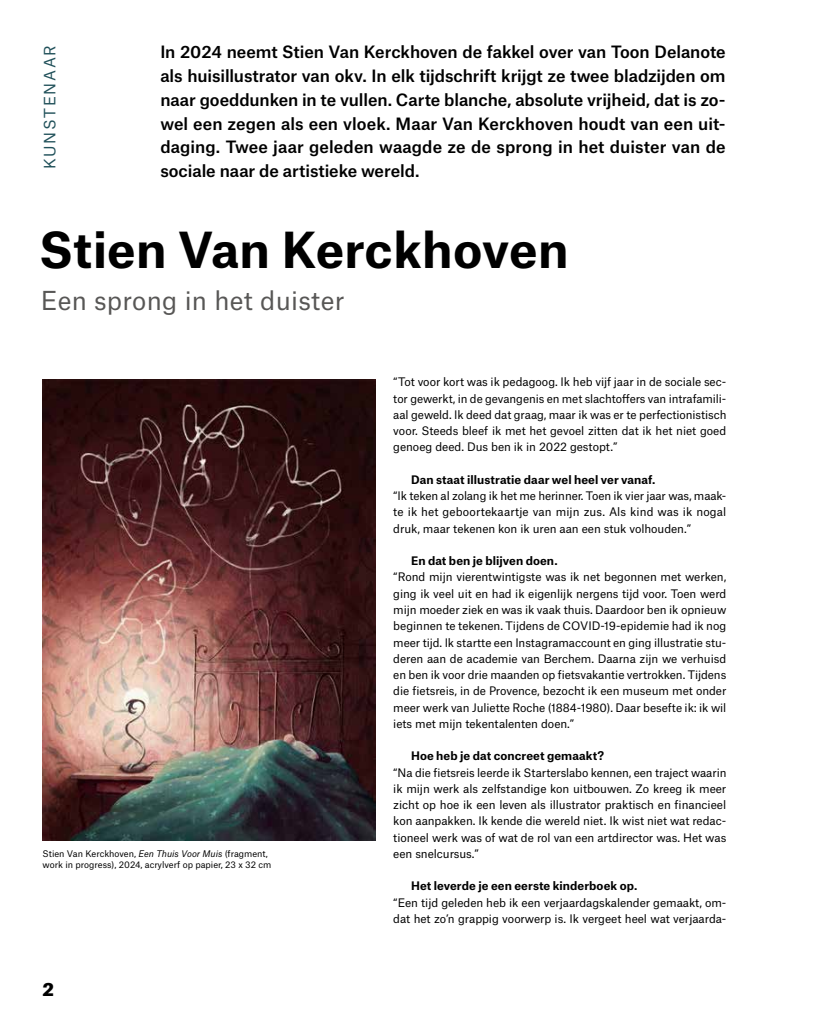
<style>
.page{position:relative;width:815px;height:1028px;background:#fff}
.page>*{position:absolute;margin:0;border:0;box-sizing:border-box;transform-origin:0 0}
.t1{font:700 47.5px "Atlas Grotesk";letter-spacing:.005em;color:#000}
.t2{font:25px "Atlas Grotesk";letter-spacing:.01em;color:#585756}
.t3{font:900 17.5px "Atlas Grotesk";color:#000}
.t4{font:500 16.25px/23.8px "Atlas Grotesk";letter-spacing:-.005em;color:#000;text-align:justify}
.t5{font:15px "Atlas Grotesk";letter-spacing:.11em;color:#21515a}
.t6{font:11.25px/16.2px "Atlas Grotesk";letter-spacing:-.005em;color:#000;text-align:justify}
.t7{font:700 11.25px "Atlas Grotesk";letter-spacing:.005em;color:#000}
.t8{font:8.75px/11px "Atlas Grotesk";color:#000}
.s1{font-style:italic}
</style>
<div class="page">
<img style="left:43px;top:379px;width:333px;height:461px">
<h3 class="t5" style="left:38px;top:169px;width:125px;rotate:-90deg">KUNSTENAAR</h3>
<p class="t4" style="left:160px;top:38px;width:567px">In 2024 neemt Stien Van Kerckhoven de fakkel over van Toon Delanote als huisillustrator van okv. In elk tijdschrift krijgt ze twee bladzijden om naar goeddunken in te vullen. Carte blanche, absolute vrijheid, dat is zo&shy;wel een zegen als een vloek. Maar Van Kerckhoven houdt van een uit&shy;daging. Twee jaar geleden waagde ze de sprong in het duister van de sociale naar de artistieke wereld.</p>
<h1 class="t1" style="left:40px;top:210px;width:530px">Stien Van Kerckhoven</h1>
<h2 class="t2" style="left:41px;top:280px;width:305px">Een sprong in het duister</h2>
<p class="t8" style="left:43px;top:847px;width:230px">Stien Van Kerckhoven, <span class="s1">Een Thuis Voor Muis</span> (fragment, work in progress), 2024, acrylverf op papier, 23 x 32 cm</p>
<h3 class="t3" style="left:43px;top:974px;width:13px">2</h3>
<p class="t6" style="left:393px;top:373px;width:335px">“Tot voor kort was ik pedagoog. Ik heb vijf jaar in de sociale sec&shy;tor gewerkt, in de gevangenis en met slachtoffers van intrafamili&shy;aal geweld. Ik deed dat graag, maar ik was er te perfectionistisch voor. Steeds bleef ik met het gevoel zitten dat ik het niet goed genoeg deed. Dus ben ik in 2022 gestopt.”</p>
<p class="t7" style="left:411px;top:470px;width:246px">Dan staat illustratie daar wel heel ver vanaf.</p>
<p class="t6" style="left:393px;top:486px;width:335px">“Ik teken al zolang ik het me herinner. Toen ik vier jaar was, maak&shy;te ik het geboortekaartje van mijn zus. Als kind was ik nogal druk, maar tekenen kon ik uren aan een stuk volhouden.”</p>
<p class="t7" style="left:411px;top:551px;width:148px">En dat ben je blijven doen.</p>
<p class="t6" style="left:393px;top:568px;width:335px">“Rond mijn vierentwintigste was ik net begonnen met werken, ging ik veel uit en had ik eigenlijk nergens tijd voor. Toen werd mijn moeder ziek en was ik vaak thuis. Daardoor ben ik opnieuw beginnen te tekenen. Tijdens de COVID-19-epidemie had ik nog meer tijd. Ik startte een Instagramaccount en ging illustratie stu&shy;deren aan de academie van Berchem. Daarna zijn we verhuisd en ben ik voor drie maanden op fietsvakantie vertrokken. Tijdens die fietsreis, in de Provence, bezocht ik een museum met onder meer werk van Juliette Roche (1884-1980). Daar besefte ik: ik wil iets met mijn tekentalenten doen.”</p>
<p class="t7" style="left:411px;top:746px;width:195px">Hoe heb je dat concreet gemaakt?</p>
<p class="t6" style="left:393px;top:763px;width:335px">“Na die fietsreis leerde ik Starterslabo kennen, een traject waarin ik mijn werk als zelfstandige kon uitbouwen. Zo kreeg ik meer zicht op hoe ik een leven als illustrator praktisch en financieel kon aanpakken. Ik kende die wereld niet. Ik wist niet wat redac&shy;tioneel werk was of wat de rol van een artdirector was. Het was een snelcursus.”</p>
<p class="t7" style="left:411px;top:876px;width:228px">Het leverde je een eerste kinderboek op.</p>
<p class="t6" style="left:393px;top:893px;width:335px">“Een tijd geleden heb ik een verjaardagskalender gemaakt, om&shy;dat het zo’n grappig voorwerp is. Ik vergeet heel wat verjaarda-</p>
</div>
